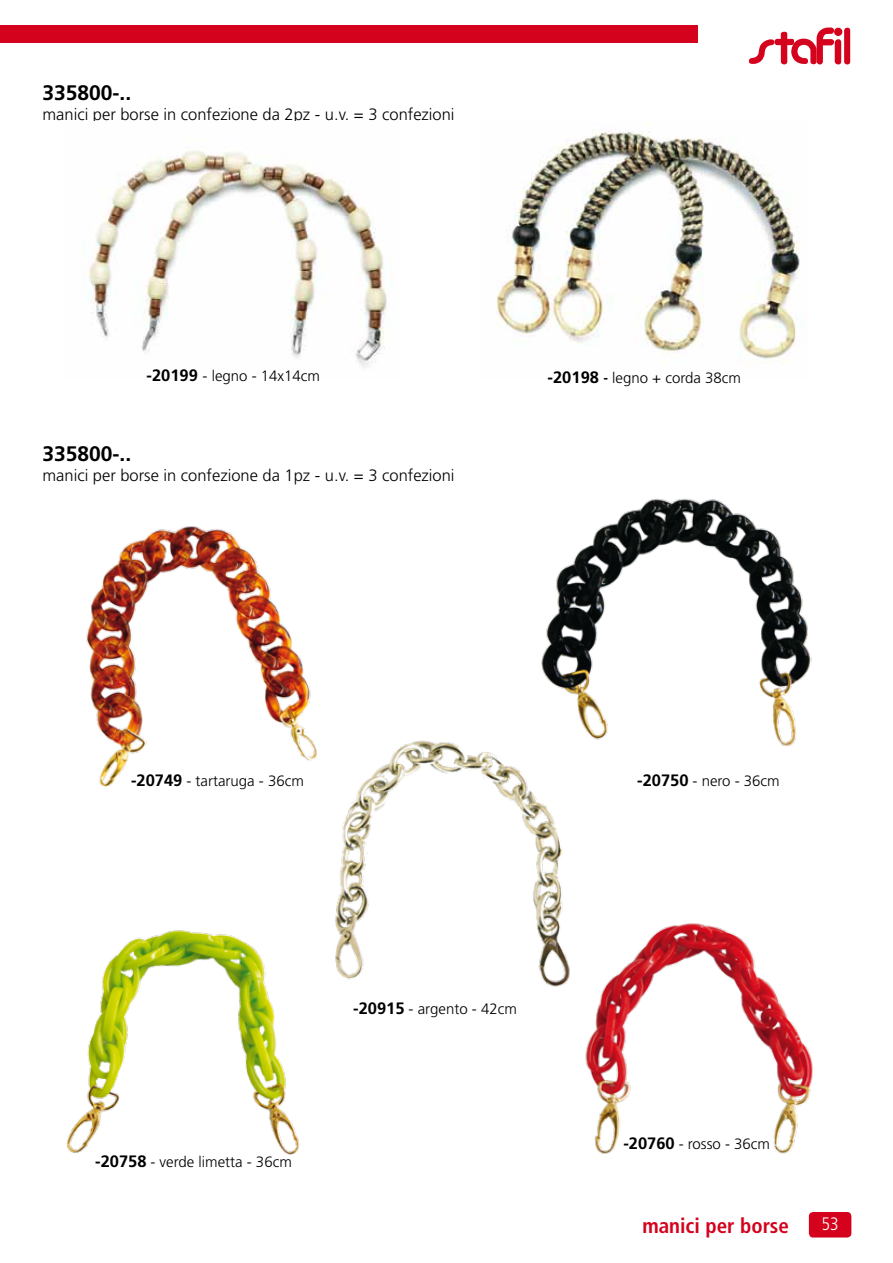
<style>
.page{position:relative;width:893px;height:1263px;background:#fff}
.page>*{position:absolute;margin:0;border:0;box-sizing:border-box;transform-origin:0 0}
.t1{font:700 21px "Frutiger LT Std";color:#000}
.t2{font:700 condensed 21px "Frutiger LT Std";color:#d4021d}
.t3{font:300 condensed 18px "Frutiger LT Std";color:#fff}
.t4{font:300 16.5px "Frutiger LT Std";color:#000}
.t5{font:300 15px "Frutiger LT Std";color:#000}
.s1{font-weight:700;font-size:16.5px}
.s2{font-weight:700;font-stretch:condensed}
</style>
<div class="page">
<div style="left:0;top:26px;width:697px;height:17px;background:#d4021d"></div>
<div style="left:809px;top:1212px;width:42px;height:25px;background:#d4021d;border-radius:4px"></div>
<div style="left:834px;top:28px;width:8px;height:8px;background:#d4021d;border-radius:50%"></div>
<svg style="left:749px;top:39px;width:25px;height:25px"></svg>
<div style="left:844px;top:28px;width:6px;height:36px;background:#d4021d;border-radius:3px"></div>
<div style="left:835px;top:39px;width:6px;height:25px;background:#d4021d;border-radius:3px"></div>
<svg style="left:781px;top:28px;width:53px;height:37px"></svg>
<div style="left:774px;top:39px;width:20px;height:6px;background:#d4021d;border-radius:3px"></div>
<img style="left:86px;top:526px;width:231px;height:260px">
<img style="left:541px;top:498px;width:270px;height:248px">
<img style="left:66px;top:930px;width:234px;height:225px">
<img style="left:585px;top:923px;width:228px;height:231px">
<img style="left:335px;top:740px;width:238px;height:247px">
<img style="left:83px;top:150px;width:304px;height:217px">
<img style="left:496px;top:123px;width:304px;height:241px">
<h1 class="t1" style="left:43px;top:80px;width:90px">335800-..</h1>
<p class="t4" style="left:43px;top:104px;width:414px">manici per borse in confezione da 2pz - u.v. = 3 confezioni</p>
<p class="t5" style="left:147px;top:367px;width:175px"><span class="s1">-20199</span> - legno - 14x14cm</p>
<p class="t5" style="left:548px;top:370px;width:195px"><span class="s1">-20198</span> <span class="s2">-</span> legno + corda 38cm</p>
<h1 class="t1" style="left:43px;top:442px;width:90px">335800-..</h1>
<p class="t4" style="left:43px;top:466px;width:414px">manici per borse in confezione da 1pz - u.v. = 3 confezioni</p>
<p class="t5" style="left:131px;top:772px;width:174px"><span class="s1">-20749</span> - tartaruga - 36cm</p>
<p class="t5" style="left:95px;top:1153px;width:198px"><span class="s1">-20758</span> - verde limetta - 36cm</p>
<p class="t5" style="left:353px;top:1000px;width:165px"><span class="s1">-20915</span> - argento - 42cm</p>
<p class="t5" style="left:637px;top:772px;width:144px"><span class="s1">-20750</span> - nero - 36cm</p>
<p class="t5" style="left:623px;top:1135px;width:148px"><span class="s1">-20760</span> - rosso - 36cm</p>
<h1 class="t2" style="left:642px;top:1213px;width:148px">manici per borse</h1>
<p class="t3" style="left:821px;top:1214px;width:19px">53</p>
</div>
